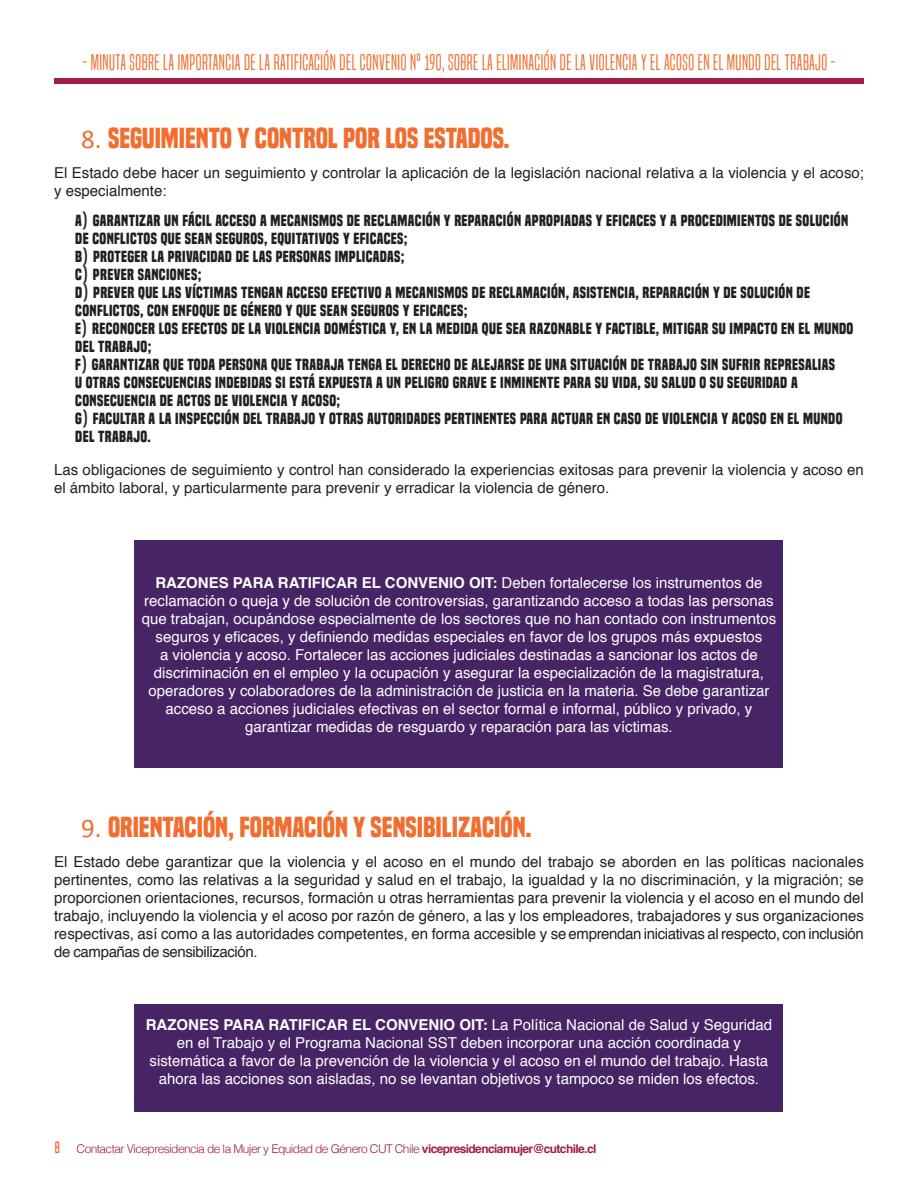
<style>
.page{position:relative;width:918px;height:1188px;background:#fff}
.page>*{position:absolute;margin:0;border:0;box-sizing:border-box;transform-origin:0 0}
.t1{font:700 27px "Built Titling Rg";color:#f06e30}
.t2{font:21px "Built Titling Lt";letter-spacing:.025em;color:#f06e30}
.t3{font:15px/18px "Helvetica";color:#fff;text-align:center}
.t4{font:15px/18px "Helvetica";color:#231f20}
.t5{font:700 15px/18px "Built Titling Rg";letter-spacing:.025em;color:#231f20}
.t6{font:15px "Built Titling Rg";color:#f06e30}
.t7{font:300 12px "Helvetica";letter-spacing:-.05em;color:#a21d42}
.s1{font-family:"Calibri";font-weight:400}
.s2{font-weight:700}
</style>
<div class="page">
<div style="left:54px;top:78px;width:810px;height:6px;background:#a21d42"></div>
<div style="left:135px;top:541px;width:648px;height:227px;background:#462465"></div>
<div style="left:135px;top:1005px;width:648px;height:107px;background:#462465"></div>
<h2 class="t2" style="left:82px;top:50px;width:755px">- MINUTA SOBRE LA IMPORTANCIA DE LA RATIFICACIÓN DEL CONVENIO N° 190, SOBRE LA ELIMINACIÓN DE LA VIOLENCIA Y EL ACOSO EN EL MUNDO DEL TRABAJO -</h2>
<h1 class="t1" style="left:81px;top:122px;width:430px"><span class="s1">8.</span> SEGUIMIENTO Y CONTROL POR LOS ESTADOS.</h1>
<p class="t4" style="left:54px;top:164px;width:812px">El Estado debe hacer un seguimiento y controlar la aplicación de la legislación nacional relativa a la violencia y el acoso; y especialmente:</p>
<p class="t5" style="left:75px;top:212px;width:780px">A) GARANTIZAR UN FÁCIL ACCESO A MECANISMOS DE RECLAMACIÓN Y REPARACIÓN APROPIADAS Y EFICACES Y A PROCEDIMIENTOS DE SOLUCIÓN DE CONFLICTOS QUE SEAN SEGUROS, EQUITATIVOS Y EFICACES;<br>B) PROTEGER LA PRIVACIDAD DE LAS PERSONAS IMPLICADAS;<br>C) PREVER SANCIONES;<br>D) PREVER QUE LAS VÍCTIMAS TENGAN ACCESO EFECTIVO A MECANISMOS DE RECLAMACIÓN, ASISTENCIA, REPARACIÓN Y DE SOLUCIÓN DE CONFLICTOS, CON ENFOQUE DE GÉNERO Y QUE SEAN SEGUROS Y EFICACES;<br>E) RECONOCER LOS EFECTOS DE LA VIOLENCIA DOMÉSTICA Y, EN LA MEDIDA QUE SEA RAZONABLE Y FACTIBLE, MITIGAR SU IMPACTO EN EL MUNDO DEL TRABAJO;<br>F) GARANTIZAR QUE TODA PERSONA QUE TRABAJA TENGA EL DERECHO DE ALEJARSE DE UNA SITUACIÓN DE TRABAJO SIN SUFRIR REPRESALIAS<br>U OTRAS CONSECUENCIAS INDEBIDAS SI ESTÁ EXPUESTA A UN PELIGRO GRAVE E INMINENTE PARA SU VIDA, SU SALUD O SU SEGURIDAD A CONSECUENCIA DE ACTOS DE VIOLENCIA Y ACOSO;<br>G) FACULTAR A LA INSPECCIÓN DEL TRABAJO Y OTRAS AUTORIDADES PERTINENTES PARA ACTUAR EN CASO DE VIOLENCIA Y ACOSO EN EL MUNDO DEL TRABAJO.</p>
<p class="t4" style="left:54px;top:461px;width:811px">Las obligaciones de seguimiento y control han considerado la experiencias exitosas para prevenir la violencia y acoso en el ámbito laboral, y particularmente para prevenir y erradicar la violencia de género.</p>
<p class="t3" style="left:142px;top:574px;width:636px"><span class="s2">RAZONES PARA RATIFICAR EL CONVENIO OIT:</span> Deben fortalecerse los instrumentos de reclamación o queja y de solución de controversias, garantizando acceso a todas las personas que trabajan, ocupándose especialmente de los sectores que no han contado con instrumentos seguros y eficaces, y definiendo medidas especiales en favor de los grupos más expuestos<br>a violencia y acoso. Fortalecer las acciones judiciales destinadas a sancionar los actos de discriminación en el empleo y la ocupación y asegurar la especialización de la magistratura, operadores y colaboradores de la administración de justicia en la materia. Se debe garantizar acceso a acciones judiciales efectivas en el sector formal e informal, público y privado, y garantizar medidas de resguardo y reparación para las víctimas.</p>
<h1 class="t1" style="left:81px;top:811px;width:452px"><span class="s1">9.</span> ORIENTACIÓN, FORMACIÓN Y SENSIBILIZACIÓN.</h1>
<p class="t4" style="left:54px;top:853px;width:811px;text-align:justify">El Estado debe garantizar que la violencia y el acoso en el mundo del trabajo se aborden en las políticas nacionales pertinentes, como las relativas a la seguridad y salud en el trabajo, la igualdad y la no discriminación, y la migración; se proporcionen orientaciones, recursos, formación u otras herramientas para prevenir la violencia y el acoso en el mundo del trabajo, incluyendo la violencia y el acoso por razón de género, a las y los empleadores, trabajadores y sus organizaciones respectivas, así como a las autoridades competentes, en forma accesible y se emprendan iniciativas al respecto, con inclusión de campañas de sensibilización.</p>
<p class="t3" style="left:146px;top:1016px;width:628px"><span class="s2">RAZONES PARA RATIFICAR EL CONVENIO OIT:</span> La Política Nacional de Salud y Seguridad en el Trabajo y el Programa Nacional SST deben incorporar una acción coordinada y sistemática a favor de la prevención de la violencia y el acoso en el mundo del trabajo. Hasta ahora las acciones son aisladas, no se levantan objetivos y tampoco se miden los efectos.</p>
<p class="t6" style="left:55px;top:1138px;width:7px">8</p>
<p class="t7" style="left:77px;top:1138px;width:521px">Contactar Vicepresidencia de la Mujer y Equidad de Género CUT Chile <span class="s2">vicepresidenciamujer@cutchile.cl</span></p>
</div>
